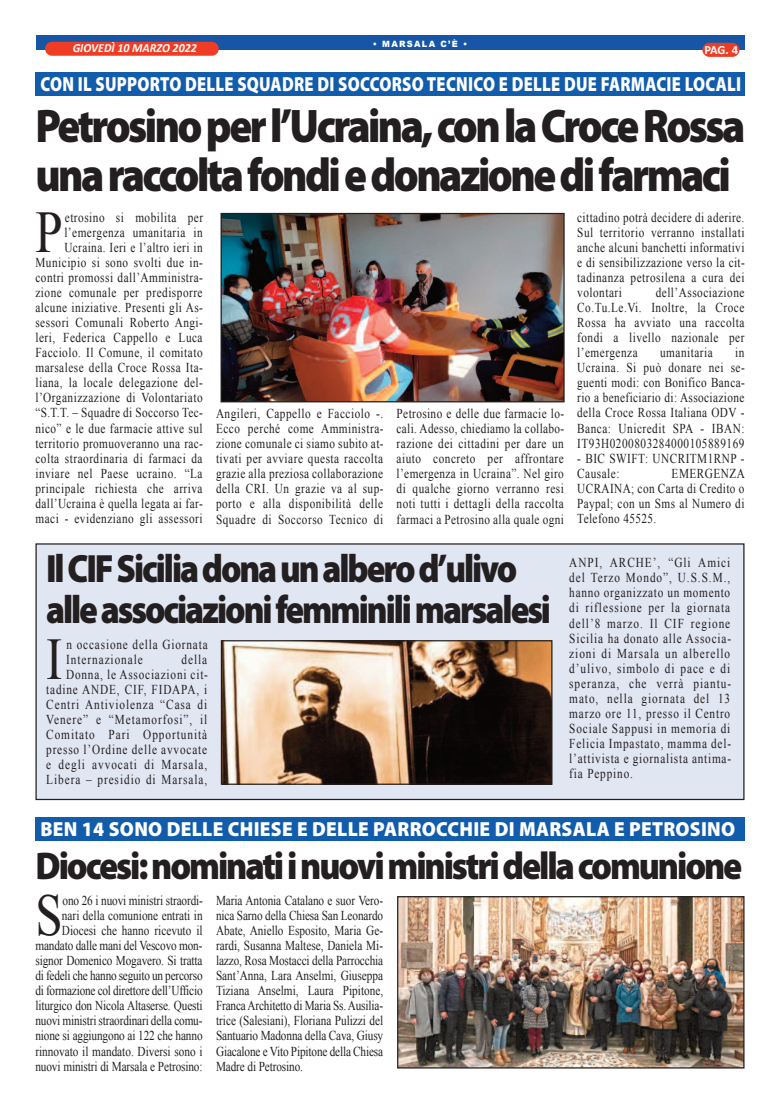
<style>
.page{position:relative;width:780px;height:1113px;background:#fff}
.page>*{position:absolute;margin:0;border:0;box-sizing:border-box;transform-origin:0 0}
.t1{font:59px "Times New Roman";color:#231f20;scale:.83 1}
.t2{font:900 47.38px/48.6px "Myriad Pro";letter-spacing:-.06em;color:#231f20;scale:.9 1}
.t3{font:900 39.62px/40.6px "Myriad Pro";letter-spacing:-.06em;color:#231f20;scale:.88 1}
.t4{font:900 38.75px "Myriad Pro";letter-spacing:-.06em;color:#231f20;scale:.92 1}
.t5{font:900 20.38px "Myriad Pro";letter-spacing:.015em;color:#fff;scale:.81 1}
.t6{font:900 20.38px "Myriad Pro";letter-spacing:.015em;color:#fff;scale:.95 1}
.t7{font:13.62px/15px "Times New Roman";letter-spacing:.045em;color:#231f20;text-align:justify;scale:.83 1}
.t8{font:13.62px/15px "Times New Roman";letter-spacing:-.01em;color:#231f20;text-align:right;scale:.83 1}
.t9{font:13.62px/15px "Times New Roman";letter-spacing:.085em;color:#231f20;text-align:right;scale:.83 1}
.t10{font:13.62px/15px "Times New Roman";letter-spacing:.075em;color:#231f20;scale:.83 1}
.t11{font:700 12.5px "Calibri";color:#fff}
.t12{font:italic 700 12.38px "Calibri";color:#fff;scale:.96 1}
.t13{font:900 8.62px "Arial";letter-spacing:.15em;color:#fff;scale:.96 1}
</style>
<div class="page">
<div style="left:36px;top:35px;width:708px;height:15px;background:#1755a6"></div>
<div style="left:702px;top:43px;width:37px;height:14px;background:#ef3c25;border-radius:7px"></div>
<div style="left:45px;top:42px;width:174px;height:14px;background:#ef3c25;border-radius:7px"></div>
<div style="left:35px;top:817px;width:709px;height:23px;background:#115cab"></div>
<div style="left:35px;top:72px;width:709px;height:24px;background:#115cab"></div>
<img style="left:399px;top:898px;width:343px;height:168px">
<div style="left:397px;top:896px;width:347px;height:172px;border:1px solid #231f20"></div>
<img style="left:222px;top:215px;width:340px;height:185px">
<div style="left:220px;top:213px;width:344px;height:189px;border:1px solid #231f20"></div>
<div style="left:36px;top:544px;width:707px;height:255px;background:#e1e6f3"></div>
<div style="left:35px;top:543px;width:709px;height:257px;border:1px solid #231f20"></div>
<img style="left:223px;top:642px;width:327px;height:141px">
<div style="left:221px;top:640px;width:331px;height:145px;border:1px solid #231f20"></div>
<p class="t12" style="left:73px;top:43px;width:131px">GIOVEDÌ 10 MARZO 2022</p>
<p class="t13" style="left:373px;top:38px;width:100px">• MARSALA C’È •</p>
<p class="t11" style="left:704px;top:45px;width:35px">PAG. 4</p>
<h3 class="t5" style="left:40px;top:76px;width:866px">CON IL SUPPORTO DELLE SQUADRE DI SOCCORSO TECNICO E DELLE DUE FARMACIE LOCALI</h3>
<h2 class="t2" style="left:35px;top:105px;width:790px">Petrosinoperl’Ucraina,conlaCroceRossa unaraccoltafondiedonazionedifarmaci</h2>
<p class="t7" style="left:35px;top:209px;width:203px;text-align:right">etrosino si mobilita per l’emergenza umanitaria in<br>Ucraina. Ieri e l’altro ieri in<br>Municipio si sono svolti due in&shy;contri promossi dall’Amministra&shy;zione comunale per predisporre alcune iniziative. Presenti gli As&shy;sessori Comunali Roberto Angi&shy;leri, Federica Cappello e Luca<br>Facciolo. Il Comune, il comitato marsalese della Croce Rossa Ita&shy;liana, la locale delegazione del&shy;l’Organizzazione di Volontariato “S.T.T. – Squadre di Soccorso Tec&shy;nico” e le due farmacie attive sul territorio promuoveranno una rac&shy;colta straordinaria di farmaci da inviare nel Paese ucraino. “La principale richiesta che arriva dall’Ucraina è quella legata ai far&shy;maci - evidenziano gli assessori</p>
<h1 class="t1" style="left:35px;top:199px;width:34px">P</h1>
<p class="t7" style="left:216px;top:406px;width:203px">Angileri, Cappello e Facciolo -.<br>Ecco perché come Amministra&shy;zione comunale ci siamo subito at&shy;tivati per avviare questa raccolta grazie alla preziosa collaborazione della CRI. Un grazie va al sup&shy;porto e alla disponibilità delle Squadre di Soccorso Tecnico di</p>
<p class="t7" style="left:396px;top:406px;width:203px">Petrosino e delle due farmacie lo&shy;cali. Adesso, chiediamo la collabo&shy;razione dei cittadini per dare un aiuto concreto per affrontare l’emergenza in Ucraina”. Nel giro di qualche giorno verranno resi noti tutti i dettagli della raccolta farmaci a Petrosino alla quale ogni</p>
<p class="t7" style="left:577px;top:209px;width:203px">cittadino potrà decidere di aderire.<br>Sul territorio verranno installati anche alcuni banchetti informativi e di sensibilizzazione verso la cit&shy;tadinanza petrosilena a cura dei volontari</p>
<p class="t7" style="left:577px;top:285px;width:203px;text-indent:78px">dell’Associazione Co.Tu.Le.Vi. Inoltre, la Croce Rossa ha avviato una raccolta fondi a livello nazionale per l’emergenza</p>
<p class="t7" style="left:577px;top:345px;width:203px;text-indent:158px">in Ucraina. Si può donare nei se&shy;guenti modi: con Bonifico Banca&shy;rio a beneficiario di: Associazione della Croce Rossa Italiana ODV - Banca: Unicredit SPA - IBAN:<br>IT93H0200803284000105889169</p>
<p class="t7" style="left:577px;top:450px;width:203px">- BIC SWIFT: UNCRITM1RNP -<br>Causale:</p>
<p class="t7" style="left:660px;top:345px;width:65px">umanitaria</p>
<p class="t7" style="left:577px;top:465px;width:204px;text-indent:94px">EMERGENZA UCRAINA; con Carta di Credito o Paypal; con un Sms al Numero di Telefono 45525.</p>
<h3 class="t3" style="left:46px;top:551px;width:575px">IlCIFSiciliadonaunalberod’ulivo alleassociazionifemminilimarsalesi</h3>
<h1 class="t1" style="left:46px;top:626px;width:21px">I</h1>
<p class="t10" style="left:66px;top:636px;width:172px">n occasione della Giornata<br>Internazionale</p>
<p class="t9" style="left:46px;top:651px;width:196px">della<br>Donna, le Associazioni cit&shy;tadine ANDE, CIF, FIDAPA, i<br>Centri Antiviolenza “Casa di<br>Venere” e “Metamorfosi”, il<br>Comitato Pari Opportunità presso l’Ordine delle avvocate e degli avvocati di Marsala,<br>Libera – presidio di Marsala,</p>
<p class="t7" style="left:569px;top:555px;width:196px">ANPI, ARCHE’, “Gli Amici del Terzo Mondo”, U.S.S.M., hanno organizzato un momento di riflessione per la giornata dell’8 marzo. Il CIF regione Sicilia ha donato alle Associa&shy;zioni di Marsala un alberello d’ulivo, simbolo di pace e di speranza, che verrà piantu&shy;mato, nella giornata del 13 marzo ore 11, presso il Centro Sociale Sappusi in memoria di Felicia Impastato, mamma del&shy;l’attivista e giornalista antima&shy;fia Peppino.</p>
<h3 class="t6" style="left:40px;top:821px;width:732px">BEN 14 SONO DELLE CHIESE E DELLE PARROCCHIE DI MARSALA E PETROSINO</h3>
<h3 class="t4" style="left:35px;top:851px;width:770px">Diocesi:nominatiinuoviministridellacomunione</h3>
<h1 class="t1" style="left:35px;top:882px;width:34px">S</h1>
<p class="t8" style="left:35px;top:892px;width:203px">ono 26 i nuovi ministri straordi-<br>nari della comunione entrati in Diocesi che hanno ricevuto il mandato dalle mani del Vescovo mon&shy;signor Domenico Mogavero. Si tratta di fedeli che hanno seguito un percorso di formazione col direttore dell’Ufficio liturgico don Nicola Altaserse. Questi nuovi ministri straordinari della comu&shy;nione si aggiungono ai 122 che hanno rinnovato il mandato. Diversi sono i nuovi ministri di Marsala e Petrosino:</p>
<p class="t7" style="left:216px;top:892px;width:203px">Maria Antonia Catalano e suor Vero&shy;nica Sarno della Chiesa San Leonardo Abate, Aniello Esposito, Maria Ge&shy;rardi, Susanna Maltese, Daniela Mi&shy;lazzo, Rosa Mostacci della Parrocchia Sant’Anna, Lara Anselmi, Giuseppa Tiziana Anselmi, Laura Pipitone, FrancaArchitetto di Maria Ss.Ausilia&shy;trice (Salesiani), Floriana Pulizzi del Santuario Madonna della Cava, Giusy Giacalone e Vito Pipitone della Chiesa Madre di Petrosino.</p>
</div>
